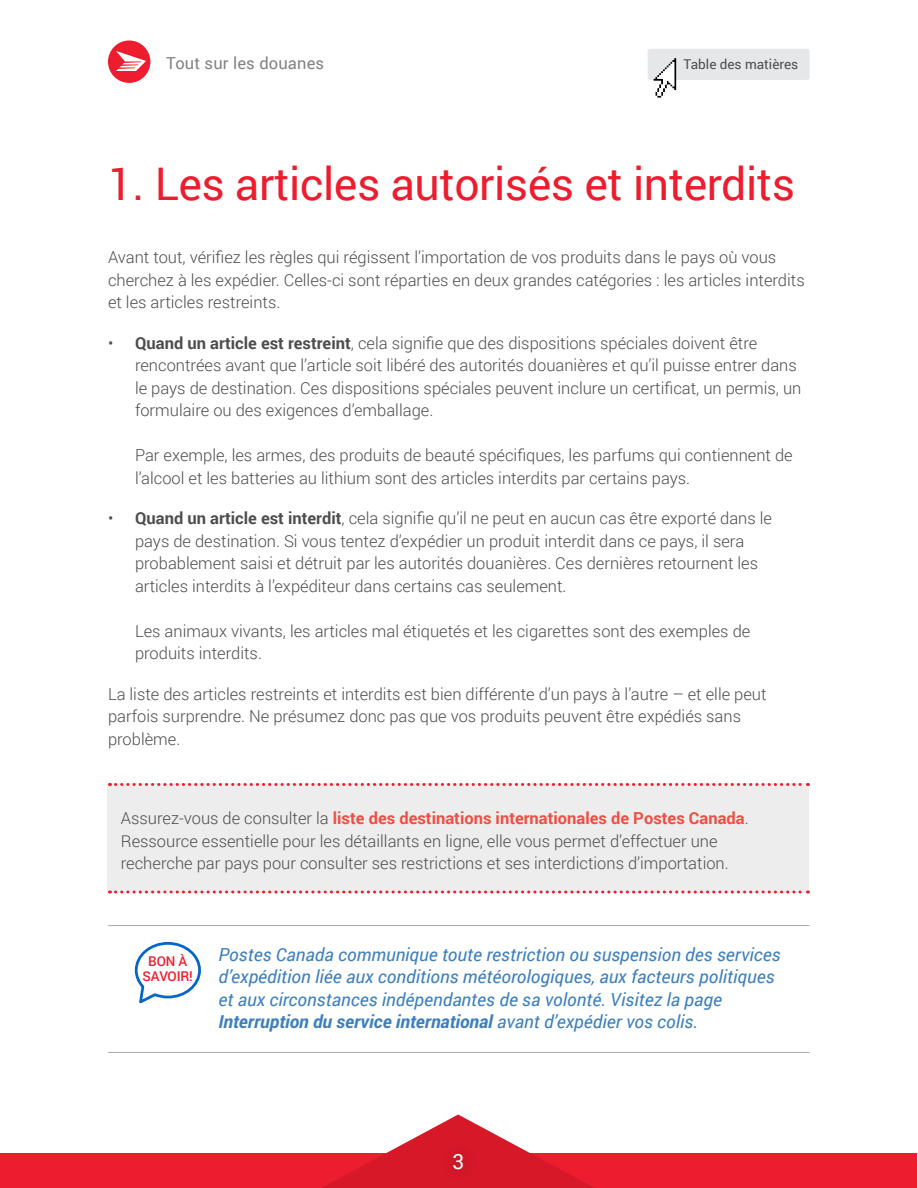
<style>
.page{position:relative;width:918px;height:1188px;background:#fff}
.page>*{position:absolute;margin:0;border:0;box-sizing:border-box;transform-origin:0 0}
.Heading_1{font:45px "Roboto";letter-spacing:-.01em;color:#ed1c2e}
.t1{font:21px "Roboto";color:#fff}
.Tip_text{font:italic 18px/22.5px "Roboto";color:#3d7fbe}
.Body_text{font:300 16.5px/22.5px "Roboto";color:#4d4d4f}
.t2{font:16.5px "Roboto";letter-spacing:.01em;color:#808285}
.Body_text-2{font:13.5px "Roboto";color:#4d4d4f}
.t3{font:500 13.5px/15px "Roboto";letter-spacing:-.01em;color:#ed1c2e;text-align:center}
.s1{font-weight:700}
.s2{font-weight:700;color:#f04e42}
</style>
<div class="page">
<div style="left:108px;top:40px;width:42px;height:43px;background:#ed1c2e;border-radius:50%"></div>
<svg style="left:116px;top:51px;width:30px;height:20px"></svg>
<div style="left:648px;top:49px;width:162px;height:31px;background:#e6e7e8;border-radius:2px"></div>
<svg style="left:654px;top:58px;width:22px;height:40px"></svg>
<div style="left:107px;top:783px;width:702px;height:110px;background:#ededee"></div>
<hr style="left:108px;top:925px;width:702px;height:1px;background:#a7a9ac">
<hr style="left:108px;top:1052px;width:702px;height:1px;background:#a7a9ac">
<svg style="left:134px;top:942px;width:67px;height:62px"></svg>
<svg style="left:110px;top:783px;width:698px;height:3px"></svg>
<svg style="left:110px;top:891px;width:698px;height:3px"></svg>
<div style="left:0;top:1153px;width:917px;height:35px;background:#ed1c2e"></div>
<svg style="left:322px;top:1114px;width:272px;height:74px"></svg>
<div style="left:440px;top:1140px;width:37px;height:43px;background:#d51728"></div>
<p class="t2" style="left:166px;top:52px;width:160px">Tout sur les douanes</p>
<p class="Body_text-2" style="left:683px;top:55px;width:116px">Table des matières</p>
<h1 class="Heading_1" style="left:108px;top:153px;width:689px">1. Les articles autorisés et interdits</h1>
<p class="Body_text" style="left:108px;top:245px;width:698px">Avant tout, vérifiez les règles qui régissent l’importation de vos produits dans le pays où vous cherchez à les expédier. Celles-ci sont réparties en deux grandes catégories : les articles interdits et les articles restreints.</p>
<p class="Body_text" style="left:135px;top:331px;width:668px;text-indent:-27px">• <span class="s1">Quand un article est restreint</span>, cela signifie que des dispositions spéciales doivent être rencontrées avant que l’article soit libéré des autorités douanières et qu’il puisse entrer dans le pays de destination. Ces dispositions spéciales peuvent inclure un certificat, un permis, un formulaire ou des exigences d’emballage.</p>
<p class="Body_text" style="left:135px;top:443px;width:659px">Par exemple, les armes, des produits de beauté spécifiques, les parfums qui contiennent de l’alcool et les batteries au lithium sont des articles interdits par certains pays.</p>
<p class="Body_text" style="left:135px;top:506px;width:639px;text-indent:-27px">• <span class="s1">Quand un article est interdit</span>, cela signifie qu’il ne peut en aucun cas être exporté dans le pays de destination. Si vous tentez d’expédier un produit interdit dans ce pays, il sera probablement saisi et détruit par les autorités douanières. Ces dernières retournent les articles interdits à l’expéditeur dans certains cas seulement.</p>
<p class="Body_text" style="left:135px;top:619px;width:617px">Les animaux vivants, les articles mal étiquetés et les cigarettes sont des exemples de produits interdits.</p>
<p class="Body_text" style="left:108px;top:682px;width:660px">La liste des articles restreints et interdits est bien différente d’un pays à l’autre – et elle peut parfois surprendre. Ne présumez donc pas que vos produits peuvent être expédiés sans problème.</p>
<p class="Body_text" style="left:121px;top:806px;width:629px">Assurez-vous de consulter la <span class="s2">liste des destinations internationales de Postes Canada</span>.<br>Ressource essentielle pour les détaillants en ligne, elle vous permet d’effectuer une recherche par pays pour consulter ses restrictions et ses interdictions d’importation.</p>
<p class="t3" style="left:142px;top:953px;width:52px">BON À<br>SAVOIR!</p>
<p class="Tip_text" style="left:218px;top:943px;width:564px">Postes Canada communique toute restriction ou suspension des services d’expédition liée aux conditions météorologiques, aux facteurs politiques et aux circonstances indépendantes de sa volonté. Visitez la page <span class="s1">Interruption du service international</span> avant d’expédier vos colis.</p>
<p class="t1" style="left:452px;top:1147px;width:13px">3</p>
</div>
